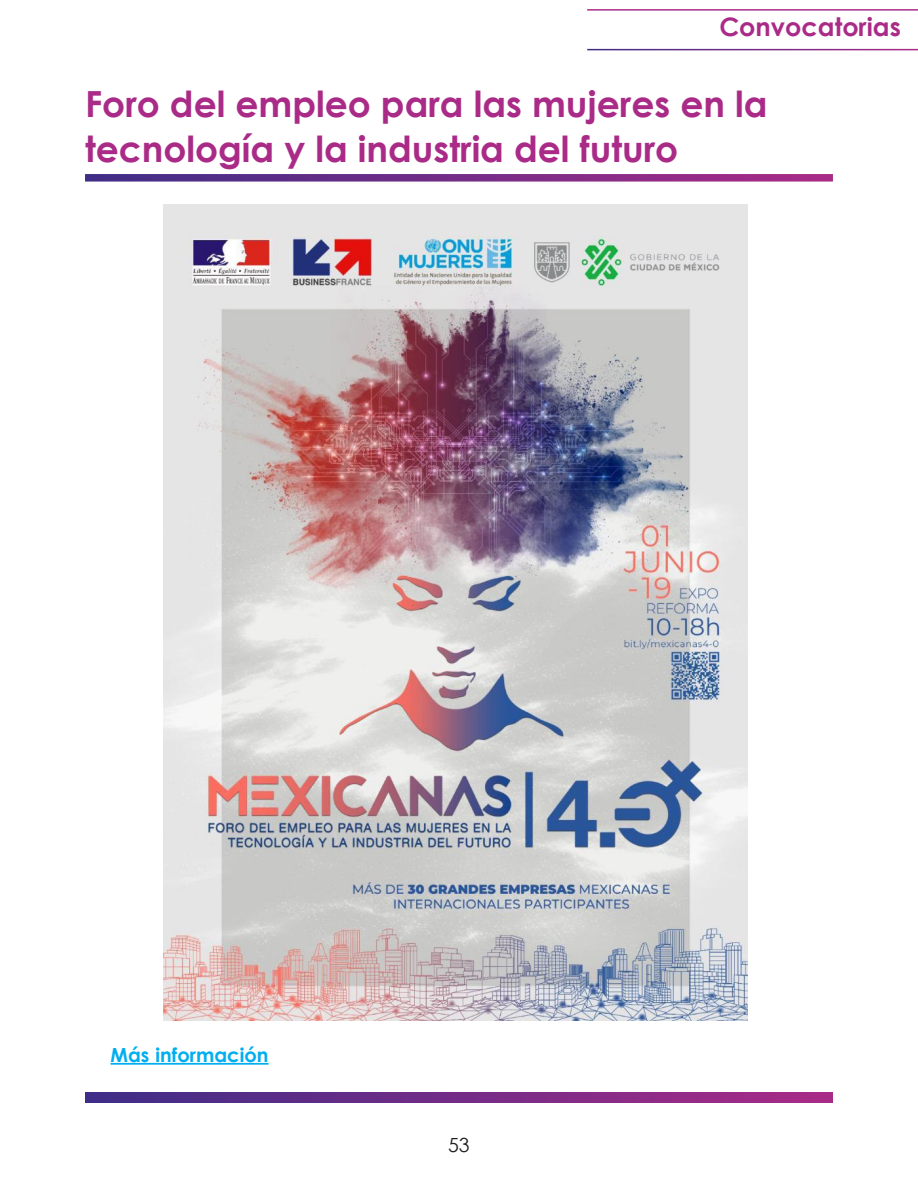
<style>
.page{position:relative;width:918px;height:1188px;background:#fff}
.page>*{position:absolute;margin:0;border:0;box-sizing:border-box;transform-origin:0 0}
.cabeza1Convocatorias{font:700 36px/45px "Century Gothic";color:#aa2b87}
.t1{font:700 25.5px "Century Gothic";color:#aa2b87}
.cuerpoArticulos{font:700 19.5px "Century Gothic";color:#00aeef}
.t2{font:19.5px "Century Gothic";color:#231f20}
</style>
<div class="page">
<hr style="left:587px;top:9px;width:331px;height:2px;background:#aa2b87">
<svg style="left:85px;top:1093px;width:748px;height:10px;background:#732c87"></svg>
<svg style="left:85px;top:174px;width:748px;height:8px;background:#7c398e"></svg>
<img style="left:164px;top:204px;width:583px;height:817px">
<hr style="left:111px;top:1063px;width:158px;height:2px;background:#00aeef">
<p class="t1" style="left:719px;top:8px;width:183px">Convocatorias</p>
<p class="cabeza1Convocatorias" style="left:85px;top:79px;width:684px">Foro del empleo para las mujeres en la tecnología y la industria del futuro</p>
<p class="cuerpoArticulos" style="left:111px;top:1040px;width:160px">Más información</p>
<p class="t2" style="left:448px;top:1131px;width:23px">53</p>
</div>
